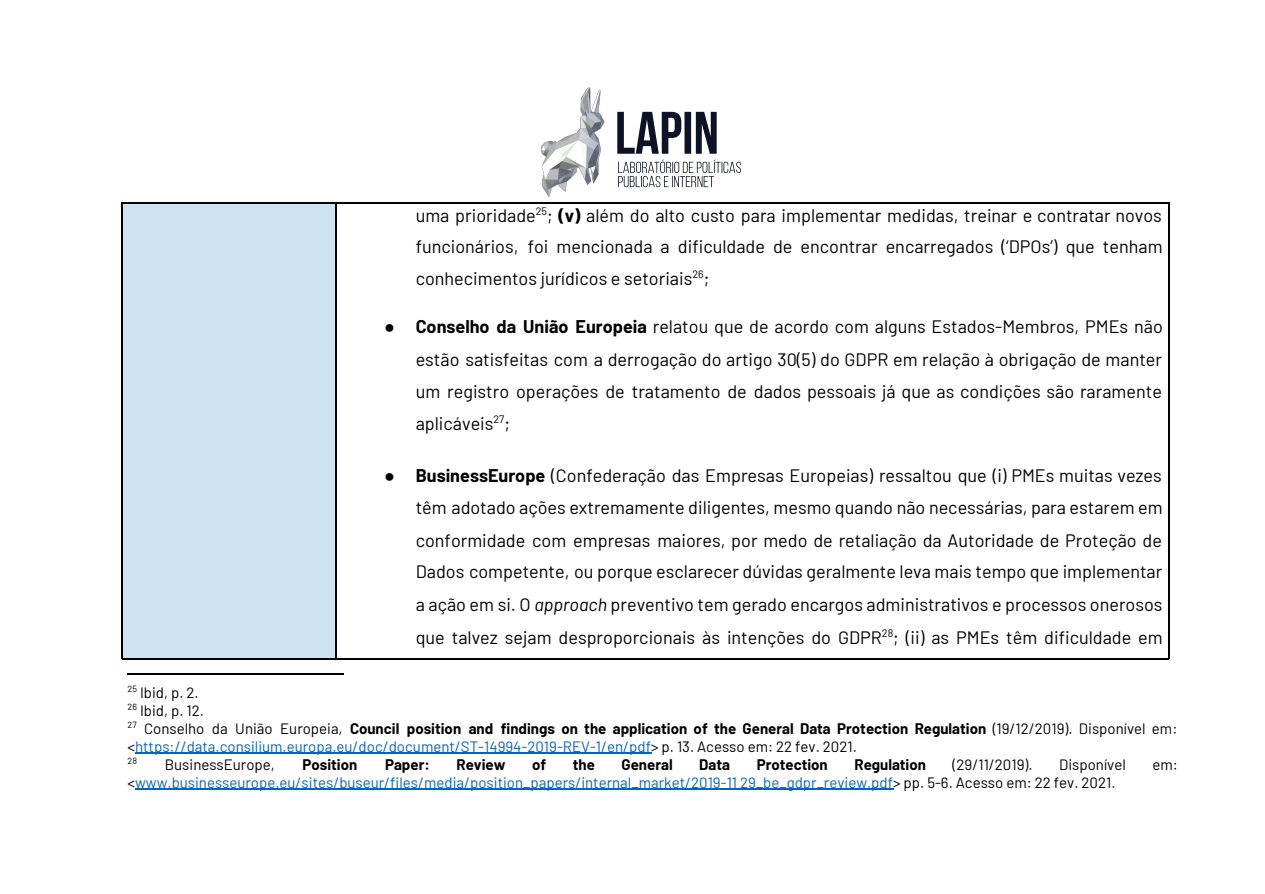
<style>
.page{position:relative;width:1265px;height:894px;background:#fff}
.page>*{position:absolute;margin:0;border:0;box-sizing:border-box;transform-origin:0 0}
.t1{font:18px/32.4px "Barlow";color:#000;text-align:justify}
.t2{font:15px/18px "Barlow";color:#000}
.t3{font:15px "Barlow";color:#0563c1}
.t4{font:700 15px "Barlow";color:#000}
.t5{font:9px "Barlow";color:#000}
.s1{font-weight:700}
.s2{font-family:"Arial"}
.s3{font-style:italic}
.s4{color:#0563c1}
.s5{color:#000}
</style>
<div class="page">
<hr style="left:127px;top:674px;width:216px;height:1px;background:#000">
<img style="left:541px;top:87px;width:200px;height:110px">
<hr style="left:135px;top:753px;width:516px;height:1px;background:#0563c1">
<hr style="left:135px;top:789px;width:758px;height:1px;background:#0563c1">
<div style="left:122px;top:202px;width:213px;height:456px;background:#cfe2f3"></div>
<hr style="left:335px;top:202px;width:834px;height:2px;background:#000">
<hr style="left:335px;top:658px;width:834px;height:1px;background:#000">
<hr style="left:1168px;top:202px;width:1px;height:457px;background:#000">
<hr style="left:122px;top:202px;width:214px;height:2px;background:#000">
<hr style="left:122px;top:658px;width:214px;height:1px;background:#000">
<hr style="left:122px;top:202px;width:1px;height:457px;background:#000">
<hr style="left:335px;top:202px;width:1px;height:457px;background:#000">
<p class="t1" style="left:416px;top:199px;width:748px;line-height:31.5px">uma prioridade<sup>25</sup>; <span class="s1">(v)</span> além do alto custo para implementar medidas, treinar e contratar novos funcionários, foi mencionada a dificuldade de encontrar encarregados (‘DPOs’) que tenham conhecimentos jurídicos e setoriais<sup>26</sup>;</p>
<p class="t1" style="left:416px;top:310px;width:748px;text-indent:-32px"><span class="s2">●</span> <span class="s1">Conselho da União Europeia</span> relatou que de acordo com alguns Estados-Membros, PMEs não estão satisfeitas com a derrogação do artigo 30(5) do GDPR em relação à obrigação de manter um registro operações de tratamento de dados pessoais já que as condições são raramente aplicáveis<sup>27</sup>;</p>
<p class="t1" style="left:416px;top:458px;width:748px;text-indent:-32px"><span class="s2">●</span> <span class="s1">BusinessEurope</span> (Confederação das Empresas Europeias) ressaltou que (i) PMEs muitas vezes têm adotado ações extremamente diligentes, mesmo quando não necessárias, para estarem em conformidade com empresas maiores, por medo de retaliação da Autoridade de Proteção de Dados competente, ou porque esclarecer dúvidas geralmente leva mais tempo que implementar a ação em si. O <span class="s3">approach</span> preventivo tem gerado encargos administrativos e processos onerosos que talvez sejam desproporcionais às intenções do GDPR<sup>28</sup>; (ii) as PMEs têm dificuldade em</p>
<p class="t2" style="left:128px;top:683px;width:1051px"><sup>25</sup> Ibid, p. 2.<br><sup>26</sup> Ibid, p. 12.<br><sup>27</sup> Conselho da União Europeia<span class="s3">,</span> <span class="s1">Council position and findings on the application of the General Data Protection Regulation</span> (19/12/2019). Disponível em: &lt;<span class="s4">https://data.consilium.europa.eu/doc/document/ST-14994-2019-REV-1/en/pdf</span>&gt; p. 13. Acesso em: 22 fev. 2021.</p>
<p class="t5" style="left:128px;top:755px;width:11px">28</p>
<p class="t2" style="left:165px;top:755px;width:111px">BusinessEurope,</p>
<p class="t4" style="left:302px;top:754px;width:56px">Position</p>
<p class="t4" style="left:385px;top:754px;width:46px">Paper:</p>
<p class="t4" style="left:456px;top:754px;width:50px">Review</p>
<p class="t4" style="left:532px;top:754px;width:16px">of</p>
<p class="t4" style="left:573px;top:754px;width:24px">the</p>
<p class="t4" style="left:621px;top:754px;width:53px">General</p>
<p class="t4" style="left:699px;top:754px;width:32px">Data</p>
<p class="t4" style="left:756px;top:754px;width:73px">Protection</p>
<p class="t4" style="left:854px;top:754px;width:73px">Regulation</p>
<p class="t2" style="left:952px;top:755px;width:81px">(29/11/2019).</p>
<p class="t2" style="left:1059px;top:755px;width:68px">Disponível</p>
<p class="t2" style="left:1152px;top:755px;width:27px">em:</p>
<p class="t3" style="left:128px;top:772px;width:989px"><span class="s5">&lt;</span>www.businesseurope.eu/sites/buseur/files/media/position_papers/internal_market/2019-11 29_be_gdpr_review.pdf<span class="s5">&gt; pp. 5-6. Acesso em: 22 fev. 2021.</span></p>
</div>
